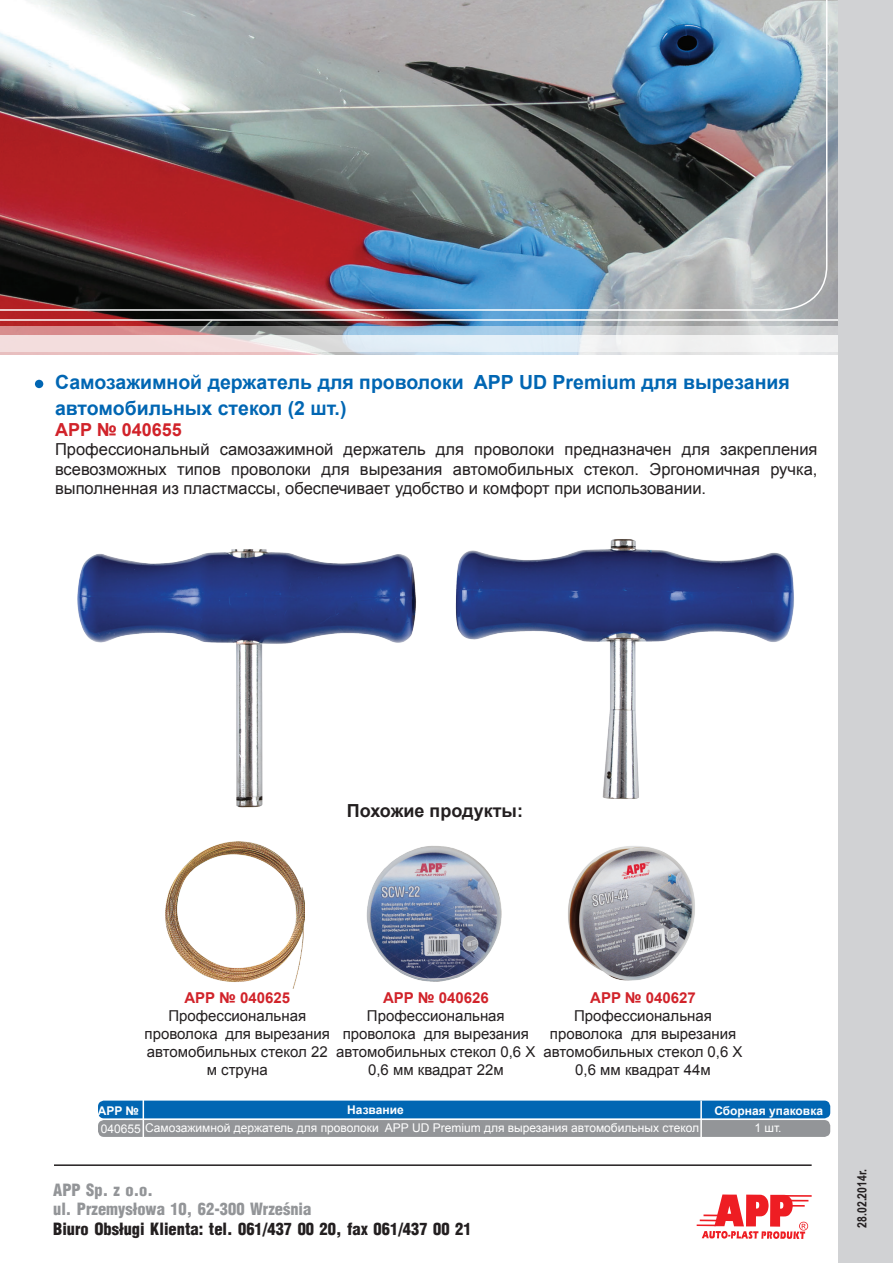
<style>
.page{position:relative;width:893px;height:1263px;background:#fff}
.page>*{position:absolute;margin:0;border:0;box-sizing:border-box;transform-origin:0 0}
.t1{font:700 19.5px/25.2px "Arial";color:#0166b3}
.t2{font:700 18px "Arial";color:#231f20}
.t3{font:700 18px "Arial";color:#d1232a}
.t4{font:16.5px/19.8px "Arial";color:#231f20;text-align:justify}
.t5{font:900 16.5px "Switzerland Cond";color:#231f20}
.t6{font:900 16.5px/19.8px "Switzerland Cond";color:#939598}
.t7{font:15px/18px "Arial";color:#231f20;text-align:center}
.t8{font:700 15px "Arial";color:#d1232a}
.t9{font:700 12.75px "Arial Narrow";color:#231f20}
.t10{font:12px "Arial";color:#fff}
.t11{font:700 12px "Arial";color:#fff}
</style>
<div class="page">
<img style="left:0;top:0;width:839px;height:327px">
<div style="left:35px;top:380px;width:8px;height:8px;background:#0166b3;border-radius:50%"></div>
<svg style="left:0;top:327px;width:839px;height:8px;background:#b8b2bb"></svg>
<svg style="left:0;top:335px;width:839px;height:21px"></svg>
<img style="left:0;top:0;width:828px;height:311px">
<hr style="left:0;top:319px;width:849px;height:2px;background:#fff">
<hr style="left:784px;top:1195px;width:28px;height:2px;background:#ee1d23">
<svg style="left:697px;top:1194px;width:111px;height:45px"></svg>
<div style="left:839px;top:0;width:54px;height:1263px;background:#d1d2d4"></div>
<div style="left:98px;top:1100px;width:732px;height:18px;background:#0166b3;border-radius:6px"></div>
<div style="left:98px;top:1120px;width:732px;height:17px;background:#939598;border-radius:6px"></div>
<hr style="left:700px;top:1100px;width:2px;height:40px;background:#fff">
<hr style="left:143px;top:1100px;width:1px;height:38px;background:#fff">
<hr style="left:54px;top:1164px;width:758px;height:2px;background:#231f20">
<img style="left:77px;top:539px;width:717px;height:303px">
<img style="left:166px;top:842px;width:138px;height:146px">
<img style="left:366px;top:846px;width:136px;height:136px">
<img style="left:541px;top:825px;width:182px;height:156px">
<p class="t1" style="left:55px;top:371px;width:736px">Самозажимной держатель для проволоки APP UD Premium для вырезания автомобильных стекол (2 шт.)</p>
<p class="t3" style="left:55px;top:418px;width:128px">APP № 040655</p>
<p class="t4" style="left:55px;top:439px;width:764px">Профессиональный самозажимной держатель для проволоки предназначен для закрепления всевозможных типов проволоки для вырезания автомобильных стекол. Эргономичная ручка, выполненная из пластмассы, обеспечивает удобство и комфорт при использовании.</p>
<p class="t2" style="left:347px;top:799px;width:178px">Похожие продукты:</p>
<p class="t8" style="left:184px;top:988px;width:107px">APP № 040625</p>
<p class="t7" style="left:145px;top:1007px;width:187px">Профессиональная проволока для вырезания автомобильных стекол 22 м струна</p>
<p class="t8" style="left:383px;top:988px;width:107px">APP № 040626</p>
<p class="t7" style="left:336px;top:1007px;width:201px">Профессиональная проволока для вырезания автомобильных стекол 0,6 Х<br>0,6 мм квадрат 22м</p>
<p class="t8" style="left:590px;top:988px;width:107px">APP № 040627</p>
<p class="t7" style="left:543px;top:1007px;width:201px">Профессиональная проволока для вырезания автомобильных стекол 0,6 Х<br>0,6 мм квадрат 44м</p>
<p class="t11" style="left:98px;top:1102px;width:43px">APP №</p>
<p class="t11" style="left:347px;top:1102px;width:58px">Название</p>
<p class="t11" style="left:714px;top:1102px;width:110px">Сборная упаковка</p>
<p class="t10" style="left:101px;top:1120px;width:600px">040655 Самозажимной держатель для проволоки APP UD Premium для вырезания автомобильных стекол</p>
<p class="t10" style="left:754px;top:1119px;width:29px">1 шт.</p>
<p class="t6" style="left:53px;top:1179px;width:260px">APP Sp. z o.o.<br>ul. Przemysłowa 10, 62-300 Września</p>
<p class="t5" style="left:53px;top:1218px;width:420px">Biuro Obsługi Klienta: tel. 061/437 00 20, fax 061/437 00 21</p>
<p class="t9" style="left:852px;top:1227px;width:60px;rotate:-90deg">28.02.2014r.</p>
</div>
